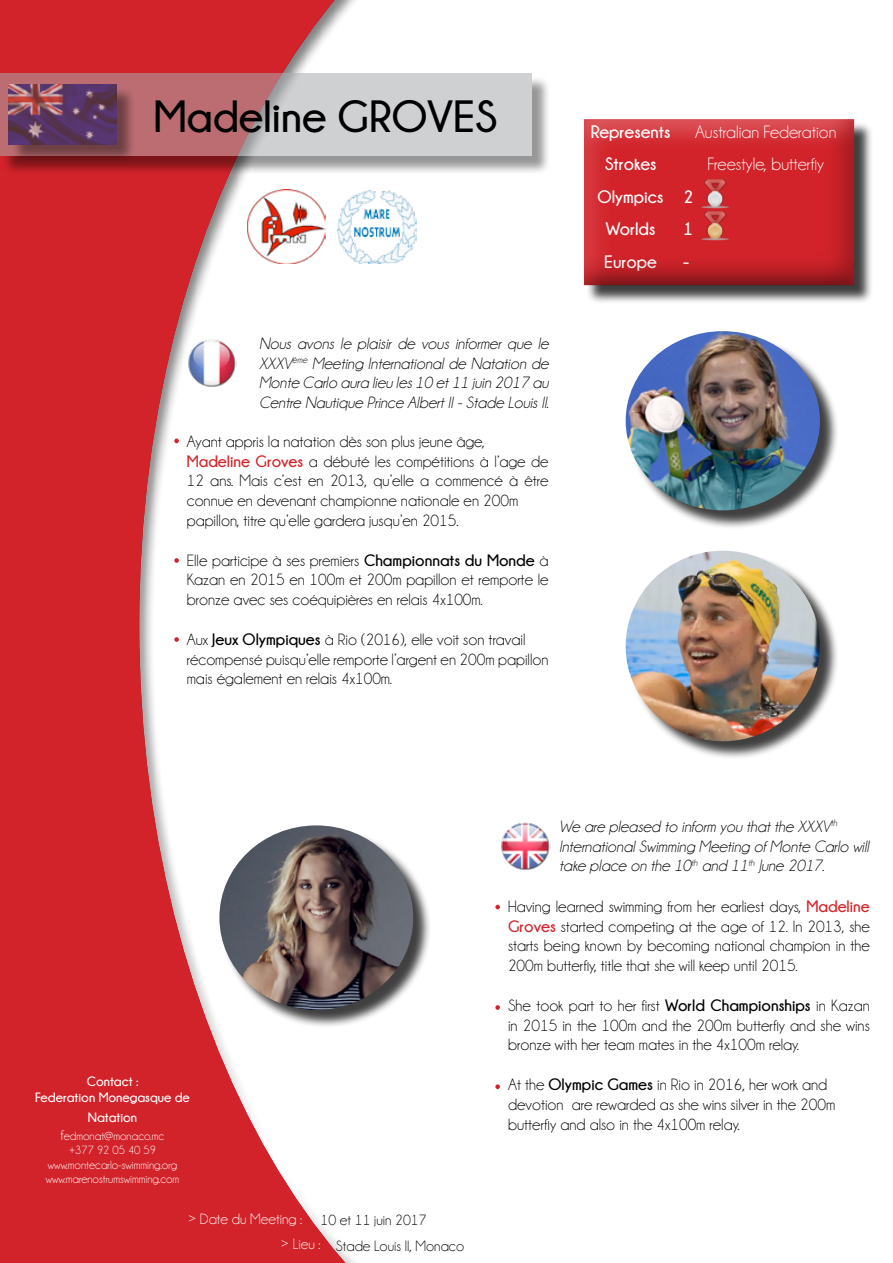
<style>
.page{position:relative;width:893px;height:1263px;background:#d2232a}
.page>*{position:absolute;margin:0;border:0;box-sizing:border-box;transform-origin:0 0}
.t1{font:700 45px "Champagne&Limousines";color:#000}
.t2{font:700 18px/32.4px "Champagne&Limousines";color:#fff}
.t3{font:18px "Champagne&Limousines";color:#fff}
.t4{font:16.5px/19.8px "Champagne&Limousines";color:#000}
.t5{font:italic 16.5px/19.8px "Champagne&Limousines";color:#000;text-align:justify}
.t6{font:15px/26.4px "Champagne&Limousines";color:#000}
.t7{font:700 13.5px/16.2px "Champagne&Limousines";color:#fff;text-align:center}
.t8{font:12px/14.4px "Champagne&Limousines";color:#fff;text-align:center}
.s1{font-weight:700;color:#d2232a}
.s2{font-weight:700}
.s3{font-size:15px}
.s4{color:#fff}
.s5{font-size:16.5px;color:#fff}
</style>
<div class="page">
<div style="left:127px;top:0;width:766px;height:1263px;background:#000;opacity:.5"></div>
<div style="left:2px;top:76px;width:548px;height:99px;background:#000;opacity:.75"></div>
<svg style="left:0;top:73px;width:531px;height:83px;background:#c6abae"></svg>
<img style="left:247px;top:189px;width:79px;height:75px">
<img style="left:338px;top:189px;width:78px;height:75px">
<img style="left:187px;top:337px;width:50px;height:50px">
<svg style="left:174px;top:558px;width:5px;height:5px"></svg>
<svg style="left:174px;top:637px;width:5px;height:5px"></svg>
<svg style="left:174px;top:439px;width:5px;height:4px"></svg>
<svg style="left:495px;top:1005px;width:5px;height:5px"></svg>
<svg style="left:495px;top:1084px;width:5px;height:5px"></svg>
<svg style="left:495px;top:905px;width:5px;height:4px"></svg>
<img style="left:500px;top:820px;width:50px;height:51px">
<div style="left:586px;top:122px;width:287px;height:182px;background:#000;opacity:.75"></div>
<div style="left:571px;top:108px;width:303px;height:182px;background:#000;opacity:.75"></div>
<img style="left:701px;top:180px;width:29px;height:29px">
<img style="left:701px;top:212px;width:29px;height:29px">
<div style="left:628px;top:334px;width:211px;height:195px;background:#000;opacity:.75"></div>
<img style="left:626px;top:331px;width:194px;height:179px">
<div style="left:628px;top:553px;width:211px;height:207px;background:#000;opacity:.75"></div>
<img style="left:626px;top:551px;width:194px;height:190px">
<div style="left:222px;top:828px;width:210px;height:200px;background:#000;opacity:.75"></div>
<img style="left:219px;top:825px;width:194px;height:185px">
<div style="left:11px;top:87px;width:125px;height:77px;background:#000;opacity:.75"></div>
<img style="left:9px;top:85px;width:108px;height:60px">
<h1 class="t1" style="left:154px;top:91px;width:345px">Madeline GROVES</h1>
<p class="t5" style="left:259px;top:334px;width:294px">Nous avons le plaisir de vous informer que le XXXV<sup>ème</sup> Meeting International de Natation de Monte Carlo aura lieu les10 et11 juin 2017 au Centre Nautique Prince Albert II - Stade Louis II.</p>
<p class="t4" style="left:187px;top:432px;width:363px">Ayant appris la natation dès son plus jeune âge, <span class="s1">Madeline Groves</span> a débuté les compétitions à l’age de 12 ans. Mais c’est en 2013, qu’elle a commencé à être connue en devenant championne nationale en 200m papillon, titre qu’elle gardera jusqu’en 2015.</p>
<p class="t4" style="left:187px;top:550px;width:363px;text-align:justify">Elle participe à ses premiers <span class="s2">Championnats du Monde</span> à Kazan en 2015 en 100m et 200m papillon et remporte le bronze avec ses coéquipières en relais 4x100m.</p>
<p class="t4" style="left:187px;top:630px;width:363px">Aux <span class="s2">Jeux Olympiques</span> à Rio (2016), elle voit son travail récompensé puisqu’elle remporte l’argent en 200m papillon mais également en relais 4x100m.</p>
<p class="t2" style="left:591px;top:115px;width:81px">Represents</p>
<p class="t3" style="left:695px;top:122px;width:143px">Australian Federation</p>
<p class="t2" style="left:605px;top:148px;width:53px">Strokes</p>
<p class="t3" style="left:707px;top:155px;width:118px">Freestyle, butterfly</p>
<p class="t2" style="left:606px;top:180px;width:89px;text-indent:-8px">Olympics 2<br>Worlds</p>
<p class="t2" style="left:683px;top:212px;width:12px">1</p>
<p class="t2" style="left:604px;top:246px;width:54px">Europe</p>
<p class="t2" style="left:683px;top:246px;width:7px">-</p>
<p class="t7" style="left:35px;top:1073px;width:156px">Contact :<br>Federation Monegasque de</p>
<p class="t7" style="left:88px;top:1109px;width:51px">Natation</p>
<p class="t8" style="left:46px;top:1129px;width:135px"><span class="s3">f</span>edmonat@monaco.mc<br>+377 92 05 40 59 www.montecarlo-swimming.org www.marenostrumswimming.com</p>
<p class="t6" style="left:281px;top:1206px;width:185px;text-indent:-93px"><span class="s4">&gt; Date du Meeting :</span> 10 et 11 juin 2017<span class="s5">:<br></span><span class="s4">&gt; Lieu :</span> Stade Louis II, Monaco</p>
<p class="t5" style="left:559px;top:816px;width:314px;text-align:left">We are pleased to inform you that the XXXV<sup>th<br></sup>International Swimming Meeting of Monte Carlo will take place on the 10<sup>th</sup> and 11<sup>th</sup> June 2017.</p>
<p class="t4" style="left:508px;top:897px;width:363px;text-align:justify">Having learned swimming from her earliest days, <span class="s1">Madeline Groves</span> started competing at the age of 12. In 2013, she starts being known by becoming national champion in the 200m butterfly, title that she will keep until 2015.</p>
<p class="t4" style="left:508px;top:996px;width:363px;text-align:justify">She took part to her first <span class="s2">World Championships</span> in Kazan in 2015 in the 100m and the 200m butterfly and she wins bronze with her team mates in the 4x100m relay.</p>
<p class="t4" style="left:508px;top:1075px;width:329px">At the <span class="s2">Olympic Games</span> in Rio in 2016, her work and devotion are rewarded as she wins silver in the 200m butterfly and also in the 4x100m relay.</p>
</div>
